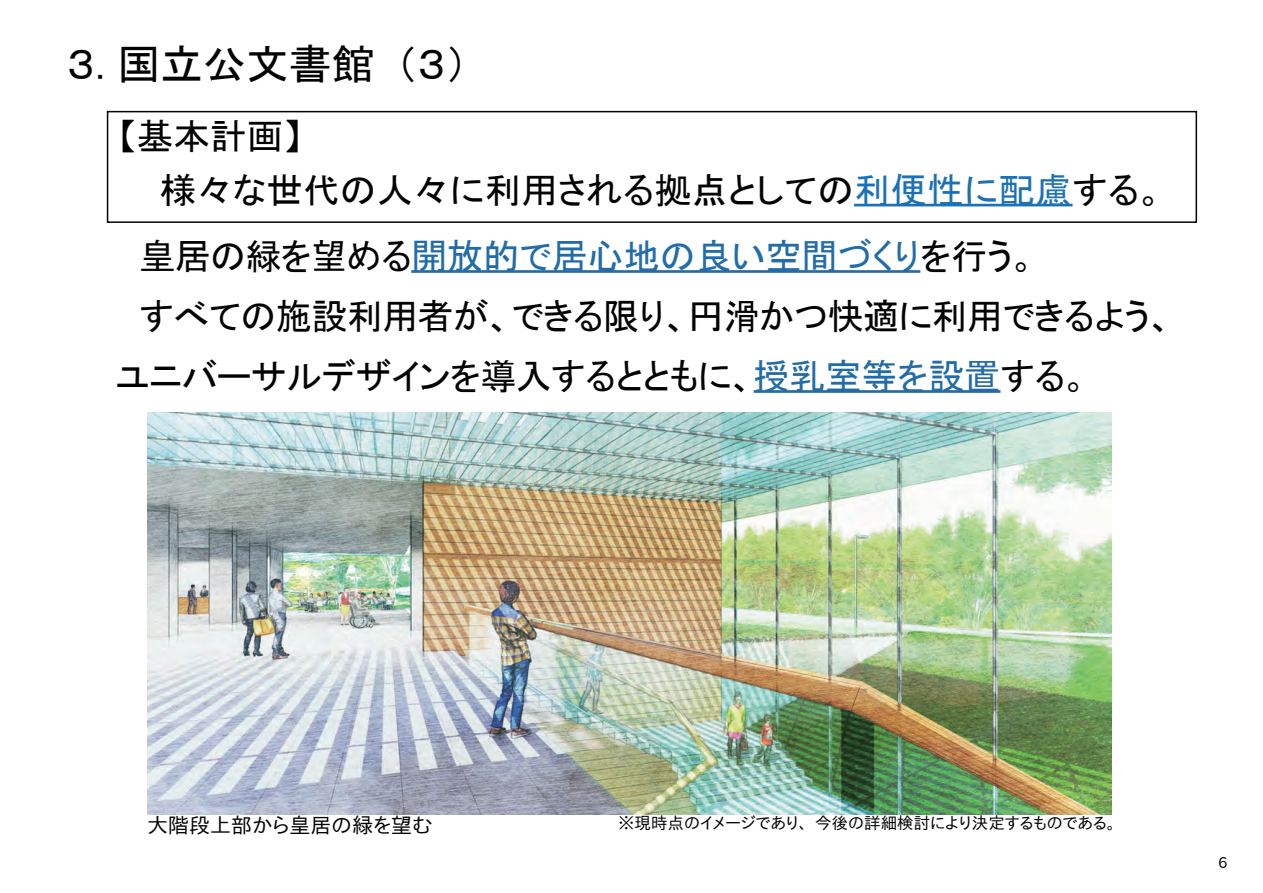
<style>
.page{position:relative;width:1263px;height:893px;background:#fff}
.page>*{position:absolute;margin:0;border:0;box-sizing:border-box;transform-origin:0 0}
.t1{font:42px "MS P Gothic";color:#030303}
.t2{font:36px/66.4px "MS P Gothic";color:#030303}
.t3{font:36px/60px "MS P Gothic";letter-spacing:-.02em;color:#030303}
.t4{font:21px "IPAP Gothic";color:#030303}
.t5{font:16.5px "IPAP Gothic";color:#030303}
.t6{font:15px "IPAP Gothic";color:#030303}
.s1{color:#1b71b5}
.s2{color:#216ca9}
</style>
<div class="page">
<hr style="left:854px;top:204px;width:218px;height:2px;background:#1b71b5">
<hr style="left:411px;top:270px;width:509px;height:3px;background:#216ca9">
<hr style="left:754px;top:390px;width:246px;height:3px;background:#216ca9">
<div style="left:107px;top:111px;width:1090px;height:112px;border:2px solid #030303"></div>
<img style="left:147px;top:412px;width:964px;height:402px">
<p class="t1" style="left:66px;top:42px;width:403px">３. 国立公文書館（３）</p>
<p class="t2" style="left:118px;top:103px;width:185px">【基本計画】</p>
<p class="t2" style="left:140px;top:156px;width:1026px;text-indent:20px">様々な世代の人々に利用される拠点としての<span class="s1">利便性に配慮</span>する。皇居の緑を望める<span class="s2">開放的で居心地の良い空間づくり</span>を行う。</p>
<p class="t3" style="left:116px;top:286px;width:1059px;text-indent:24px">すべての施設利用者が、できる限り、円滑かつ快適に利用できるよう、ユニバーサルデザインを導入するとともに、<span class="s2">授乳室等を設置</span>する。</p>
<p class="t4" style="left:147px;top:813px;width:287px">大階段上部から皇居の緑を望む</p>
<p class="t5" style="left:618px;top:813px;width:498px">※現時点のイメージであり、今後の詳細検討により決定するものである。</p>
<p class="t6" style="left:1218px;top:854px;width:11px">6</p>
</div>
